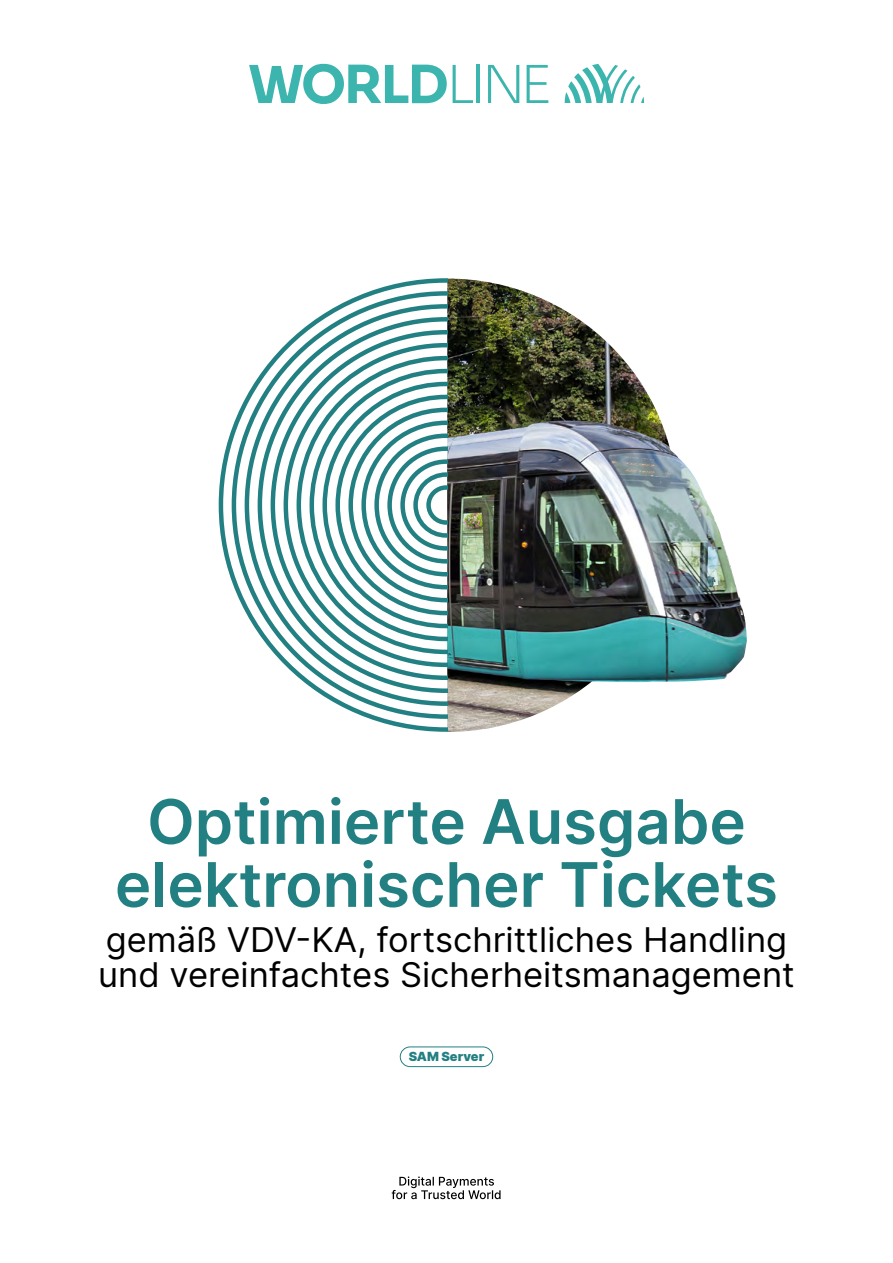
<style>
.page{position:relative;width:893px;height:1263px;background:#fff}
.page>*{position:absolute;margin:0;border:0;box-sizing:border-box;transform-origin:0 0}
.t1{font:600 61.5px/63px "Inter";color:#238082;text-align:center}
.t2{font:34.5px/34.5px "Inter";color:#000}
.t3{font:900 12.75px "Inter";color:#238082}
</style>
<div class="page">
<div style="left:400px;top:1046px;width:93px;height:21px;border:1px solid #238082;border-radius:10px"></div>
<svg style="left:565px;top:64px;width:79px;height:39px"></svg>
<svg style="left:453px;top:65px;width:20px;height:38px"></svg>
<hr style="left:477px;top:65px;width:3px;height:38px;background:#3db5af">
<svg style="left:527px;top:65px;width:21px;height:38px"></svg>
<svg style="left:488px;top:65px;width:31px;height:38px"></svg>
<svg style="left:249px;top:63px;width:198px;height:41px"></svg>
<svg style="left:392px;top:1176px;width:109px;height:23px"></svg>
<img style="left:448px;top:279px;width:214px;height:453px">
<img style="left:448px;top:424px;width:299px;height:258px">
<svg style="left:218px;top:278px;width:230px;height:454px"></svg>
<h1 class="t1" style="left:115px;top:789px;width:665px">Optimierte Ausgabe elektronischer Tickets</h1>
<p class="t2" style="left:98px;top:921px;width:698px">gemäß VDV-KA, fortschrittliches Handling und vereinfachtes Sicherheitsmanagement</p>
<p class="t3" style="left:409px;top:1047px;width:77px">SAM Server</p>
</div>
